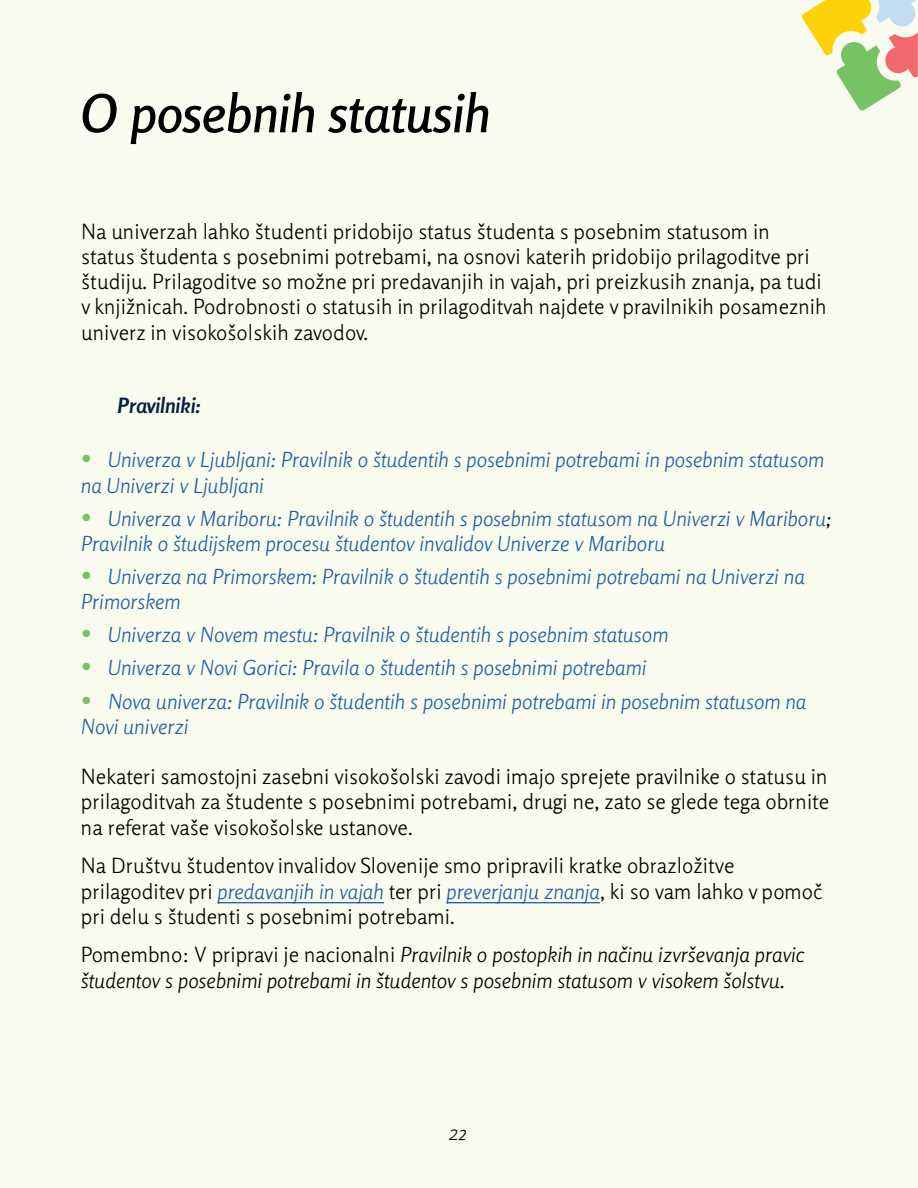
<style>
.page{position:relative;width:918px;height:1188px;background:#f8fbee}
.page>*{position:absolute;margin:0;border:0;box-sizing:border-box;transform-origin:0 0}
.t1{font:italic 600 52.5px "Rosario";color:#000}
.t2{font:300 21px/25.2px "Rosario";color:#000}
.t3{font:italic 300 21px/25.2px "Rosario";color:#215e9e}
.t4{font:italic 300 21px/25.2px "Rosario";color:#000}
.t5{font:italic 700 21px "Rosario";color:#051f3c}
.s1{font-weight:700;font-style:normal;font-size:24px;color:#76c265}
.s2{color:#000}
.s3{font-style:italic;color:#215e9e}
.s4{font-style:normal}
</style>
<div class="page">
<svg style="left:801px;top:0;width:117px;height:111px"></svg>
<hr style="left:217px;top:902px;width:167px;height:1px;background:#215e9e">
<hr style="left:447px;top:902px;width:153px;height:1px;background:#215e9e">
<h1 class="t1" style="left:81px;top:72px;width:411px">O posebnih statusih</h1>
<p class="t2" style="left:81px;top:217px;width:747px">Na univerzah lahko študenti pridobijo status študenta s posebnim statusom in status študenta s posebnimi potrebami, na osnovi katerih pridobijo prilagoditve pri študiju. Prilagoditve so možne pri predavanjih in vajah, pri preizkusih znanja, pa tudi v knjižnicah. Podrobnosti o statusih in prilagoditvah najdete v pravilnikih posameznih univerz in visokošolskih zavodov.</p>
<p class="t5" style="left:118px;top:389px;width:84px">Pravilniki:</p>
<p class="t3" style="left:81px;top:446px;width:745px"><span class="s1">•</span> Univerza v Ljubljani: Pravilnik o študentih s posebnimi potrebami in posebnim statusom na Univerzi v Ljubljani</p>
<p class="t3" style="left:81px;top:504px;width:752px"><span class="s1">•</span> Univerza v Mariboru: Pravilnik o študentih s posebnim statusom na Univerzi v Mariboru<span class="s2">;<br></span>Pravilnik o študijskem procesu študentov invalidov Univerze v Mariboru</p>
<p class="t3" style="left:81px;top:563px;width:726px"><span class="s1">•</span> Univerza na Primorskem: Pravilnik o študentih s posebnimi potrebami na Univerzi na<br>Primorskem</p>
<p class="t3" style="left:81px;top:621px;width:589px"><span class="s1">•</span> Univerza v Novem mestu: Pravilnik o študentih s posebnim statusom</p>
<p class="t3" style="left:81px;top:654px;width:567px"><span class="s1">•</span> Univerza v Novi Gorici: Pravila o študentih s posebnimi potrebami</p>
<p class="t3" style="left:81px;top:687px;width:727px"><span class="s1">•</span> Nova univerza: Pravilnik o študentih s posebnimi potrebami in posebnim statusom na<br>Novi univerzi</p>
<p class="t2" style="left:81px;top:763px;width:750px;text-align:justify">Nekateri samostojni zasebni visokošolski zavodi imajo sprejete pravilnike o statusu in prilagoditvah za študente s posebnimi potrebami, drugi ne, zato se glede tega obrnite na referat vaše visokošolske ustanove.</p>
<p class="t2" style="left:81px;top:852px;width:743px">Na Društvu študentov invalidov Slovenije smo pripravili kratke obrazložitve prilagoditev pri <span class="s3">predavanjih in vajah</span> ter pri <span class="s3">preverjanju znanja</span>, ki so vam lahko v pomoč pri delu s študenti s posebnimi potrebami.</p>
<p class="t4" style="left:81px;top:941px;width:725px"><span class="s4">Pomembno: V pripravi je nacionalni</span> Pravilnik o postopkih in načinu izvrševanja pravic študentov s posebnimi potrebami in študentov s posebnim statusom v visokem šolstvu.</p>
<p class="t4" style="left:449px;top:1119px;width:20px">22</p>
</div>
